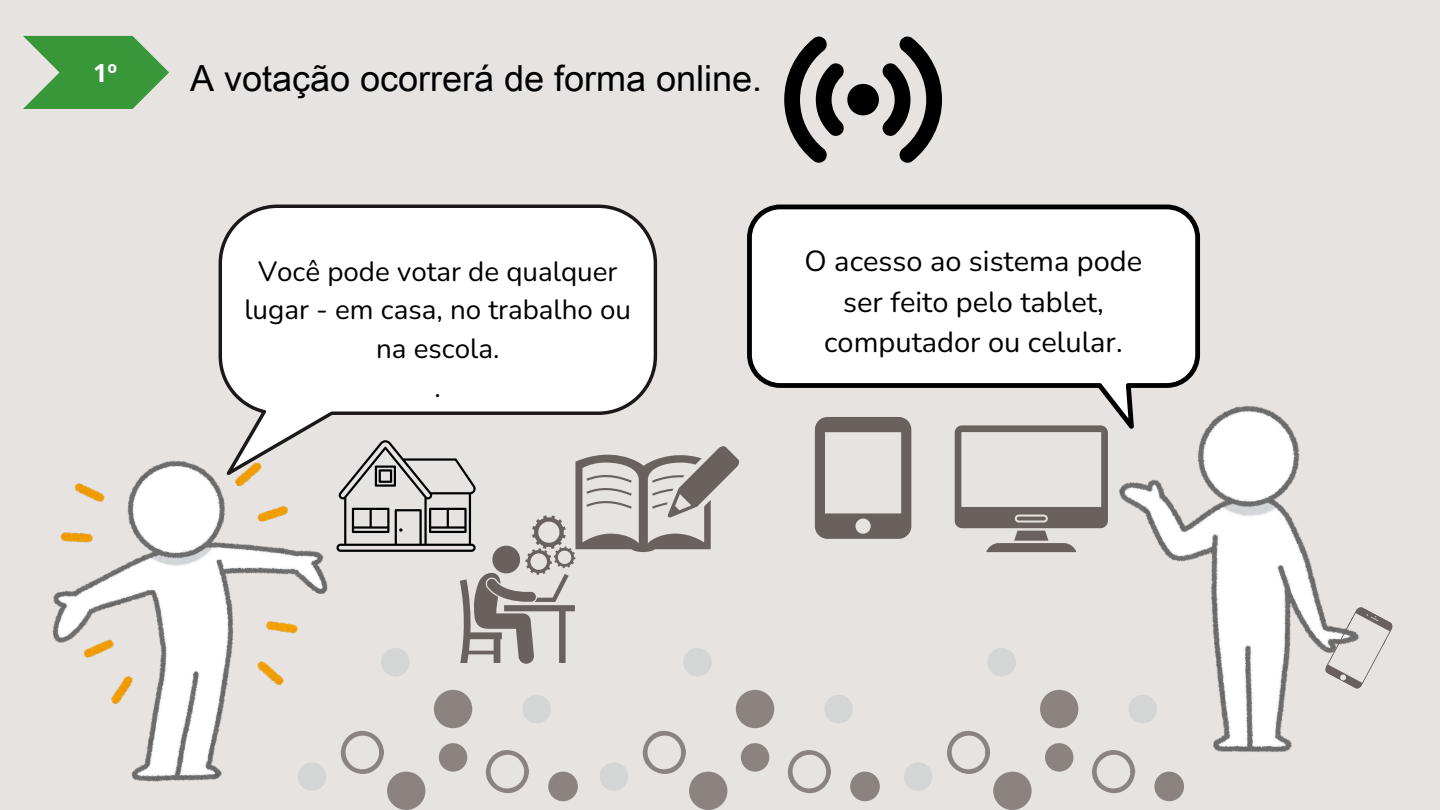
<style>
.page{position:relative;width:1440px;height:810px;background:#e6e3e1}
.page>*{position:absolute;margin:0;border:0;box-sizing:border-box;transform-origin:0 0}
.t1{font:36px "Arial Unicode MS";color:#000}
.t2{font:29px/40.5px "Nunito";color:#000;text-align:center}
.t3{font:27.8px/38.8px "Nunito";color:#000;text-align:center}
.t4{font:700 25px "Open Sans";color:#fff}
</style>
<div class="page">
<svg style="left:23px;top:36px;width:146px;height:73px"></svg>
<svg style="left:784px;top:36px;width:158px;height:127px"></svg>
<img style="left:53px;top:460px;width:274px;height:321px">
<svg style="left:219px;top:205px;width:438px;height:270px;background:#f2f1f1"></svg>
<img style="left:1119px;top:405px;width:204px;height:347px">
<svg style="left:747px;top:205px;width:453px;height:224px;fill:#fff"></svg>
<div style="left:522px;top:695px;width:29px;height:28px;background:#d4d5d5;border-radius:50%"></div>
<div style="left:298px;top:762px;width:28px;height:29px;background:#d4d5d5;border-radius:50%"></div>
<div style="left:381px;top:648px;width:29px;height:28px;background:#d4d5d5;border-radius:50%"></div>
<div style="left:439px;top:743px;width:28px;height:29px;background:#8b837f;border-radius:50%"></div>
<div style="left:387px;top:772px;width:38px;height:38px;background:#8b837f;border-radius:50%"></div>
<div style="left:434px;top:690px;width:38px;height:38px;background:#8b837f;border-radius:50%"></div>
<svg style="left:485px;top:750px;width:44px;height:44px"></svg>
<svg style="left:340px;top:730px;width:44px;height:44px"></svg>
<div style="left:548px;top:772px;width:30px;height:29px;background:#8b837f;border-radius:50%"></div>
<div style="left:824px;top:695px;width:29px;height:28px;background:#d4d5d5;border-radius:50%"></div>
<div style="left:600px;top:762px;width:28px;height:29px;background:#d4d5d5;border-radius:50%"></div>
<div style="left:683px;top:648px;width:29px;height:28px;background:#d4d5d5;border-radius:50%"></div>
<div style="left:741px;top:743px;width:28px;height:29px;background:#8b837f;border-radius:50%"></div>
<div style="left:689px;top:772px;width:38px;height:38px;background:#8b837f;border-radius:50%"></div>
<div style="left:736px;top:690px;width:38px;height:38px;background:#8b837f;border-radius:50%"></div>
<svg style="left:787px;top:750px;width:44px;height:44px"></svg>
<svg style="left:642px;top:730px;width:44px;height:44px"></svg>
<div style="left:850px;top:772px;width:30px;height:29px;background:#8b837f;border-radius:50%"></div>
<div style="left:1129px;top:695px;width:28px;height:28px;background:#d4d5d5;border-radius:50%"></div>
<div style="left:904px;top:762px;width:28px;height:29px;background:#d4d5d5;border-radius:50%"></div>
<div style="left:987px;top:648px;width:29px;height:28px;background:#d4d5d5;border-radius:50%"></div>
<div style="left:1045px;top:743px;width:28px;height:29px;background:#8b837f;border-radius:50%"></div>
<div style="left:993px;top:772px;width:39px;height:38px;background:#8b837f;border-radius:50%"></div>
<div style="left:1040px;top:690px;width:38px;height:38px;background:#8b837f;border-radius:50%"></div>
<svg style="left:1092px;top:750px;width:43px;height:44px"></svg>
<svg style="left:947px;top:730px;width:43px;height:44px"></svg>
<div style="left:1154px;top:772px;width:30px;height:29px;background:#8b837f;border-radius:50%"></div>
<svg style="left:336px;top:440px;width:403px;height:224px"></svg>
<svg style="left:815px;top:417px;width:96px;height:122px"></svg>
<svg style="left:955px;top:425px;width:153px;height:127px"></svg>
<svg style="left:1323px;top:607px;width:70px;height:82px"></svg>
<p class="t4" style="left:93px;top:56px;width:25px">1º</p>
<p class="t1" style="left:190px;top:53px;width:574px">A votação ocorrerá de forma online.</p>
<h2 class="t3" style="left:244px;top:252px;width:388px">Você pode votar de qualquer lugar - em casa, no trabalho ou na escola.<br>.</h2>
<p class="t2" style="left:805px;top:242px;width:339px">O acesso ao sistema pode ser feito pelo tablet, computador ou celular.</p>
</div>
